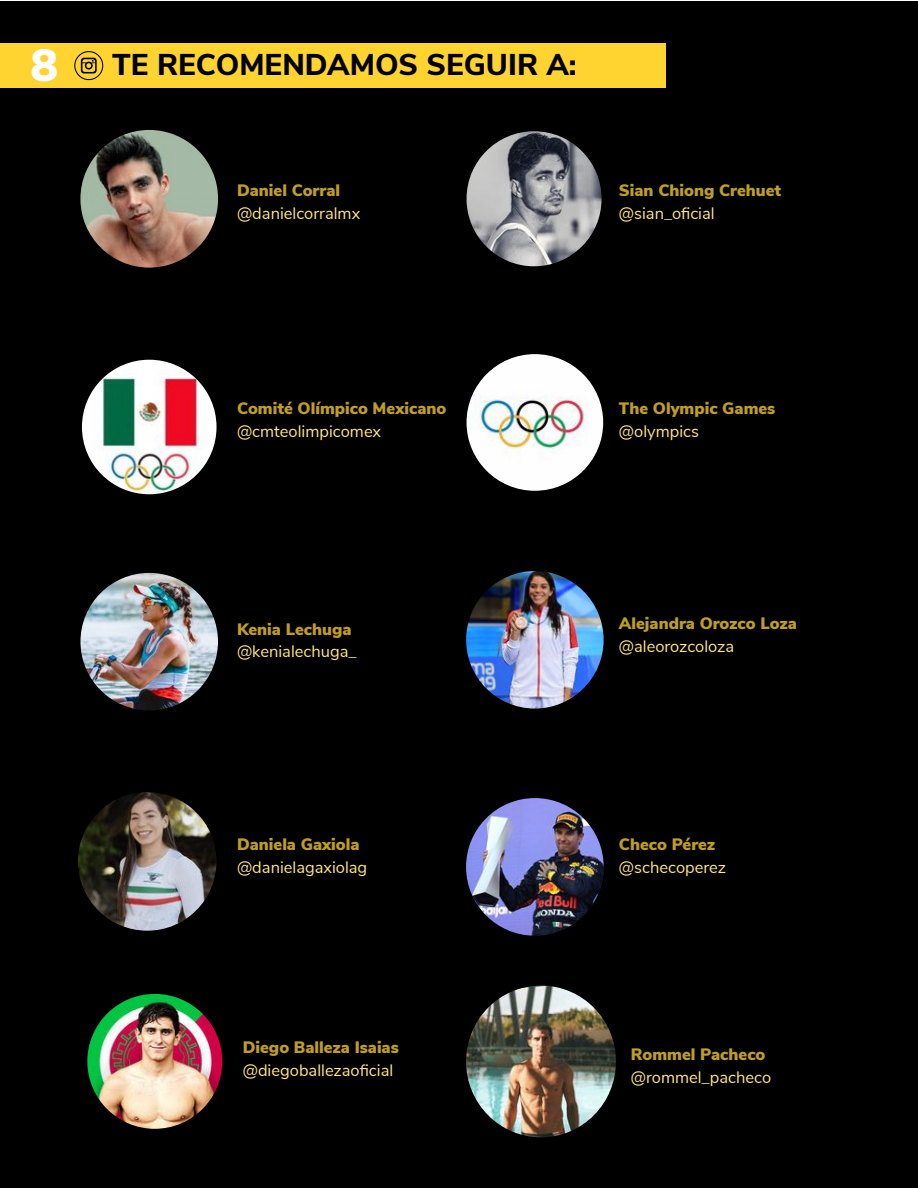
<style>
.page{position:relative;width:918px;height:1188px;background:#fff}
.page>*{position:absolute;margin:0;border:0;box-sizing:border-box;transform-origin:0 0}
.t1{font:800 30px "Nunito Sans";color:#000}
.t2{font:900 16.5px "Nunito Sans";color:#bf9e24}
.t3{font:16.5px "Nunito Sans";color:#ffe583}
.s1{font-weight:900;font-size:45px;color:#fff}
</style>
<div class="page">
<div style="left:0;top:1px;width:918px;height:1187px;background:#000"></div>
<div style="left:0;top:43px;width:666px;height:45px;background:#ffd330"></div>
<svg style="left:74px;top:51px;width:29px;height:29px"></svg>
<img style="left:80px;top:130px;width:138px;height:138px;border-radius:69px">
<img style="left:87px;top:994px;width:135px;height:135px;border-radius:67px">
<img style="left:466px;top:798px;width:138px;height:138px;border-radius:69px">
<img style="left:467px;top:354px;width:136px;height:137px;border-radius:68px">
<img style="left:80px;top:573px;width:138px;height:137px;border-radius:69px">
<img style="left:78px;top:792px;width:139px;height:139px;border-radius:69px">
<img style="left:82px;top:360px;width:135px;height:134px;border-radius:67px">
<img style="left:466px;top:571px;width:138px;height:138px;border-radius:69px">
<img style="left:467px;top:131px;width:135px;height:135px;border-radius:68px">
<img style="left:466px;top:986px;width:150px;height:151px">
<h1 class="t1" style="left:31px;top:43px;width:548px"><span class="s1">8</span> TE RECOMENDAMOS SEGUIR A:</h1>
<p class="t2" style="left:237px;top:178px;width:105px">Daniel Corral</p>
<p class="t3" style="left:237px;top:201px;width:125px">@danielcorralmx</p>
<p class="t2" style="left:619px;top:178px;width:164px">Sian Chiong Crehuet</p>
<p class="t3" style="left:619px;top:201px;width:97px">@sian_oficial</p>
<p class="t2" style="left:237px;top:396px;width:211px">Comité Olímpico Mexicano</p>
<p class="t3" style="left:237px;top:419px;width:146px">@cmteolimpicomex</p>
<p class="t2" style="left:619px;top:396px;width:158px">The Olympic Games</p>
<p class="t3" style="left:619px;top:419px;width:82px">@olympics</p>
<p class="t2" style="left:237px;top:617px;width:116px">Kenia Lechuga</p>
<p class="t3" style="left:237px;top:640px;width:121px">@kenialechuga_</p>
<p class="t2" style="left:619px;top:611px;width:180px">Alejandra Orozco Loza</p>
<p class="t3" style="left:619px;top:634px;width:117px">@aleorozcoloza</p>
<p class="t2" style="left:237px;top:832px;width:124px">Daniela Gaxiola</p>
<p class="t3" style="left:237px;top:855px;width:132px">@danielagaxiolag</p>
<p class="t2" style="left:619px;top:832px;width:98px">Checo Pérez</p>
<p class="t3" style="left:619px;top:855px;width:109px">@schecoperez</p>
<p class="t2" style="left:243px;top:1035px;width:158px">Diego Balleza Isaias</p>
<p class="t3" style="left:243px;top:1058px;width:152px">@diegoballezaoficial</p>
<p class="t2" style="left:631px;top:1043px;width:136px">Rommel Pacheco</p>
<p class="t3" style="left:631px;top:1065px;width:142px">@rommel_pacheco</p>
</div>
